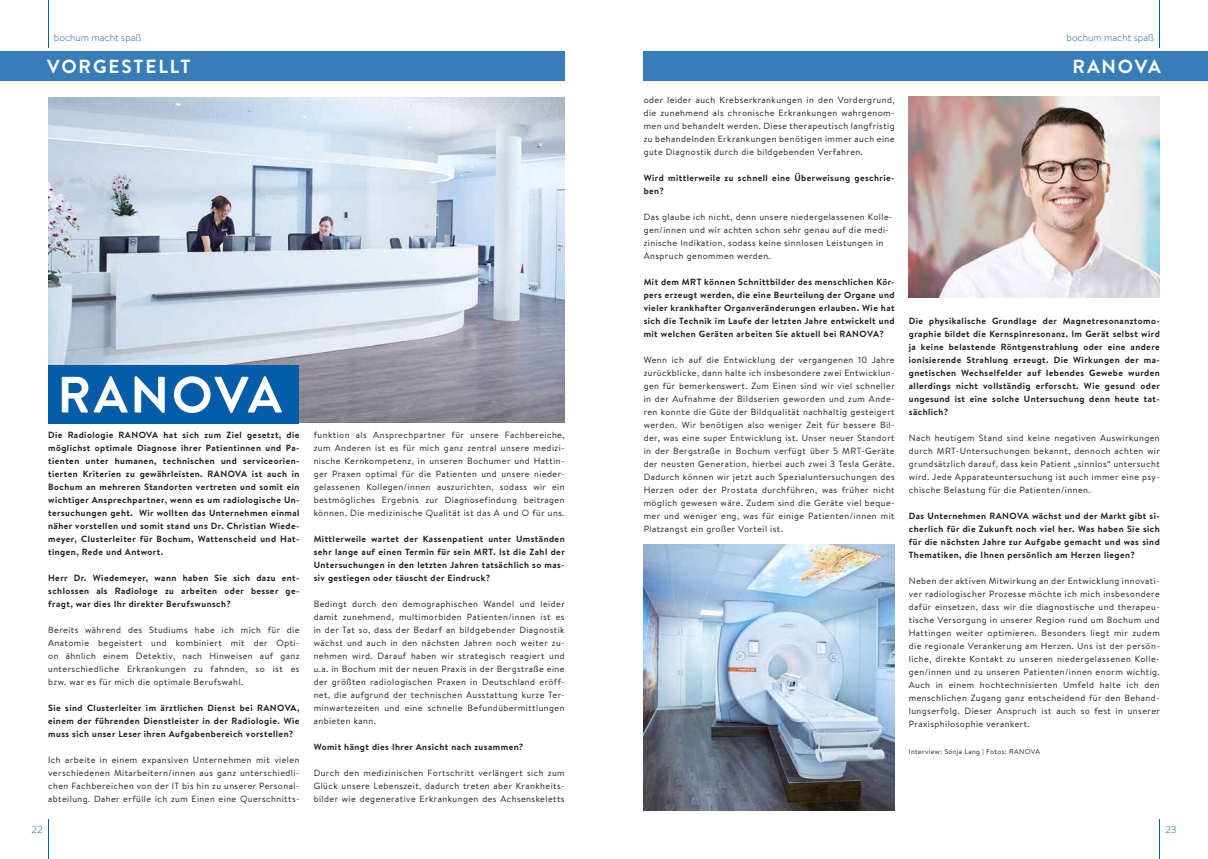
<style>
.page{position:relative;width:1208px;height:859px;background:#fff}
.page>*{position:absolute;margin:0;border:0;box-sizing:border-box;transform-origin:0 0}
.t1{font:700 51px "Brandon Text";letter-spacing:.05em;color:#fff}
.t2{font:700 19px "Brandon Text";letter-spacing:.1em;color:#fff}
.t3{font:300 10px "Brandon Text";color:#055da9}
.t4{font:9px/13px "Brandon Text";letter-spacing:.05em;color:#1d1d1b;text-align:justify}
.t5{font:700 9px/13px "Brandon Text";letter-spacing:.05em;color:#1d1d1b;text-align:justify}
.t6{font:7px "Brandon Text";letter-spacing:.05em;color:#1d1d1b}
</style>
<div class="page">
<div style="left:0;top:52px;width:564px;height:29px;background:#377dba"></div>
<div style="left:643px;top:52px;width:565px;height:29px;background:#377dba"></div>
<img style="left:48px;top:97px;width:516px;height:326px">
<div style="left:48px;top:365px;width:251px;height:58px;background:#055da9"></div>
<img style="left:643px;top:544px;width:251px;height:267px">
<img style="left:909px;top:96px;width:250px;height:201px">
<hr style="left:48px;top:819px;width:1px;height:40px;background:#055da9">
<hr style="left:1159px;top:819px;width:1px;height:40px;background:#055da9">
<hr style="left:48px;top:0;width:1px;height:48px;background:#055da9">
<hr style="left:1159px;top:0;width:1px;height:48px;background:#055da9">
<p class="t3" style="left:54px;top:30px;width:89px">bochum macht spaß</p>
<p class="t3" style="left:1066px;top:30px;width:89px">bochum macht spaß</p>
<h2 class="t2" style="left:47px;top:53px;width:145px">VORGESTELLT</h2>
<h2 class="t2" style="left:1072px;top:53px;width:90px">RANOVA</h2>
<p class="t4" style="left:643px;top:93px;width:252px">oder leider auch Krebserkrankungen in den Vordergrund, die zunehmend als chronische Erkrankungen wahrgenom&shy;men und behandelt werden. Diese therapeutisch langfristig zu behandelnden Erkrankungen benötigen immer auch eine gute Diagnostik durch die bildgebenden Verfahren.</p>
<p class="t5" style="left:643px;top:171px;width:252px">Wird mittlerweile zu schnell eine Überweisung geschrie&shy;ben?</p>
<p class="t4" style="left:643px;top:210px;width:250px;text-align:left">Das glaube ich nicht, denn unsere niedergelassenen Kolle&shy;gen/innen und wir achten schon sehr genau auf die medi&shy;zinische Indikation, sodass keine sinnlosen Leistungen in Anspruch genommen werden.</p>
<p class="t5" style="left:643px;top:275px;width:252px">Mit dem MRT können Schnittbilder des menschlichen Kör&shy;pers erzeugt werden, die eine Beurteilung der Organe und vieler krankhafter Organveränderungen erlauben. Wie hat sich die Technik im Laufe der letzten Jahre entwickelt und mit welchen Geräten arbeiten Sie aktuell bei RANOVA?</p>
<p class="t4" style="left:643px;top:353px;width:253px">Wenn ich auf die Entwicklung der vergangenen 10 Jahre zurückblicke, dann halte ich insbesondere zwei Entwicklun&shy;gen für bemerkenswert. Zum Einen sind wir viel schneller in der Aufnahme der Bildserien geworden und zum Ande&shy;ren konnte die Güte der Bildqualität nachhaltig gesteigert werden. Wir benötigen also weniger Zeit für bessere Bil&shy;der, was eine super Entwicklung ist. Unser neuer Standort in der Bergstraße in Bochum verfügt über 5 MRT-Geräte der neusten Generation, hierbei auch zwei 3 Tesla Geräte.<br>Dadurch können wir jetzt auch Spezialuntersuchungen des Herzen oder der Prostata durchführen, was früher nicht möglich gewesen wäre. Zudem sind die Geräte viel beque&shy;mer und weniger eng, was für einige Patienten/innen mit Platzangst ein großer Vorteil ist.</p>
<p class="t5" style="left:909px;top:315px;width:253px">Die physikalische Grundlage der Magnetresonanztomo&shy;graphie bildet die Kernspinresonanz. Im Gerät selbst wird ja keine belastende Röntgenstrahlung oder eine andere ionisierende Strahlung erzeugt. Die Wirkungen der ma&shy;gnetischen Wechselfelder auf lebendes Gewebe wurden allerdings nicht vollständig erforscht. Wie gesund oder ungesund ist eine solche Untersuchung denn heute tat&shy;sächlich?</p>
<p class="t4" style="left:909px;top:431px;width:253px">Nach heutigem Stand sind keine negativen Auswirkungen durch MRT-Untersuchungen bekannt, dennoch achten wir grundsätzlich darauf, dass kein Patient „sinnlos“ untersucht wird. Jede Apparateuntersuchung ist auch immer eine psy&shy;chische Belastung für die Patienten/innen.</p>
<p class="t5" style="left:909px;top:510px;width:252px">Das Unternehmen RANOVA wächst und der Markt gibt si&shy;cherlich für die Zukunft noch viel her. Was haben Sie sich für die nächsten Jahre zur Aufgabe gemacht und was sind Thematiken, die Ihnen persönlich am Herzen liegen?</p>
<p class="t4" style="left:909px;top:574px;width:253px">Neben der aktiven Mitwirkung an der Entwicklung innovati&shy;ver radiologischer Prozesse möchte ich mich insbesondere dafür einsetzen, dass wir die diagnostische und therapeu&shy;tische Versorgung in unserer Region rund um Bochum und Hattingen weiter optimieren. Besonders liegt mir zudem die regionale Verankerung am Herzen. Uns ist der persön&shy;liche, direkte Kontakt zu unseren niedergelassenen Kolle&shy;gen/innen und zu unseren Patienten/innen enorm wichtig.<br>Auch in einem hochtechnisierten Umfeld halte ich den menschlichen Zugang ganz entscheidend für den Behand&shy;lungserfolg. Dieser Anspruch ist auch so fest in unserer Praxisphilosophie verankert.</p>
<p class="t6" style="left:909px;top:746px;width:133px">Interview: Sonja Lang | Fotos: RANOVA</p>
<h1 class="t1" style="left:57px;top:359px;width:226px">RANOVA</h1>
<p class="t4" style="left:314px;top:428px;width:252px">funktion als Ansprechpartner für unsere Fachbereiche, zum Anderen ist es für mich ganz zentral unsere medizi&shy;nische Kernkompetenz, in unseren Bochumer und Hattin&shy;ger Praxen optimal für die Patienten und unsere nieder&shy;gelassenen Kollegen/innen auszurichten, sodass wir ein bestmögliches Ergebnis zur Diagnosefindung beitragen können. Die medizinische Qualität ist das A und O für uns.</p>
<p class="t5" style="left:314px;top:532px;width:253px">Mittlerweile wartet der Kassenpatient unter Umständen sehr lange auf einen Termin für sein MRT. Ist die Zahl der Untersuchungen in den letzten Jahren tatsächlich so mas&shy;siv gestiegen oder täuscht der Eindruck?</p>
<p class="t4" style="left:314px;top:597px;width:253px">Bedingt durch den demographischen Wandel und leider damit zunehmend, multimorbiden Patienten/innen ist es in der Tat so, dass der Bedarf an bildgebender Diagnostik wächst und auch in den nächsten Jahren noch weiter zu&shy;nehmen wird. Darauf haben wir strategisch reagiert und u.a. in Bochum mit der neuen Praxis in der Bergstraße eine der größten radiologischen Praxen in Deutschland eröff&shy;net, die aufgrund der technischen Ausstattung kurze Ter&shy;minwartezeiten und eine schnelle Befundübermittlungen anbieten kann.</p>
<p class="t5" style="left:314px;top:740px;width:211px">Womit hängt dies Ihrer Ansicht nach zusammen?</p>
<p class="t4" style="left:314px;top:766px;width:252px">Durch den medizinischen Fortschritt verlängert sich zum Glück unsere Lebenszeit, dadurch treten aber Krankheits&shy;bilder wie degenerative Erkrankungen des Achsenskeletts</p>
<p class="t5" style="left:48px;top:428px;width:253px">Die Radiologie RANOVA hat sich zum Ziel gesetzt, die möglichst optimale Diagnose ihrer Patientinnen und Pa&shy;tienten unter humanen, technischen und serviceorien&shy;tierten Kriterien zu gewährleisten. RANOVA ist auch in Bochum an mehreren Standorten vertreten und somit ein wichtiger Ansprechpartner, wenn es um radiologische Un&shy;tersuchungen geht. Wir wollten das Unternehmen einmal näher vorstellen und somit stand uns Dr. Christian Wiede&shy;meyer, Clusterleiter für Bochum, Wattenscheid und Hat&shy;tingen, Rede und Antwort.</p>
<p class="t5" style="left:48px;top:571px;width:253px">Herr Dr. Wiedemeyer, wann haben Sie sich dazu ent&shy;schlossen als Radiologe zu arbeiten oder besser ge&shy;fragt, war dies Ihr direkter Berufswunsch?</p>
<p class="t4" style="left:48px;top:623px;width:253px">Bereits während des Studiums habe ich mich für die Anatomie begeistert und kombiniert mit der Opti&shy;on ähnlich einem Detektiv, nach Hinweisen auf ganz unterschiedliche Erkrankungen zu fahnden, so ist es bzw. war es für mich die optimale Berufswahl.</p>
<p class="t5" style="left:48px;top:701px;width:253px">Sie sind Clusterleiter im ärztlichen Dienst bei RANOVA, einem der führenden Dienstleister in der Radiologie. Wie muss sich unser Leser ihren Aufgabenbereich vorstellen?</p>
<p class="t4" style="left:48px;top:753px;width:253px">Ich arbeite in einem expansiven Unternehmen mit vielen verschiedenen Mitarbeitern/innen aus ganz unterschiedli&shy;chen Fachbereichen von der IT bis hin zu unserer Personal&shy;abteilung. Daher erfülle ich zum Einen eine Querschnitts-</p>
<p class="t3" style="left:32px;top:822px;width:12px">22</p>
<p class="t3" style="left:1165px;top:822px;width:13px">23</p>
</div>
